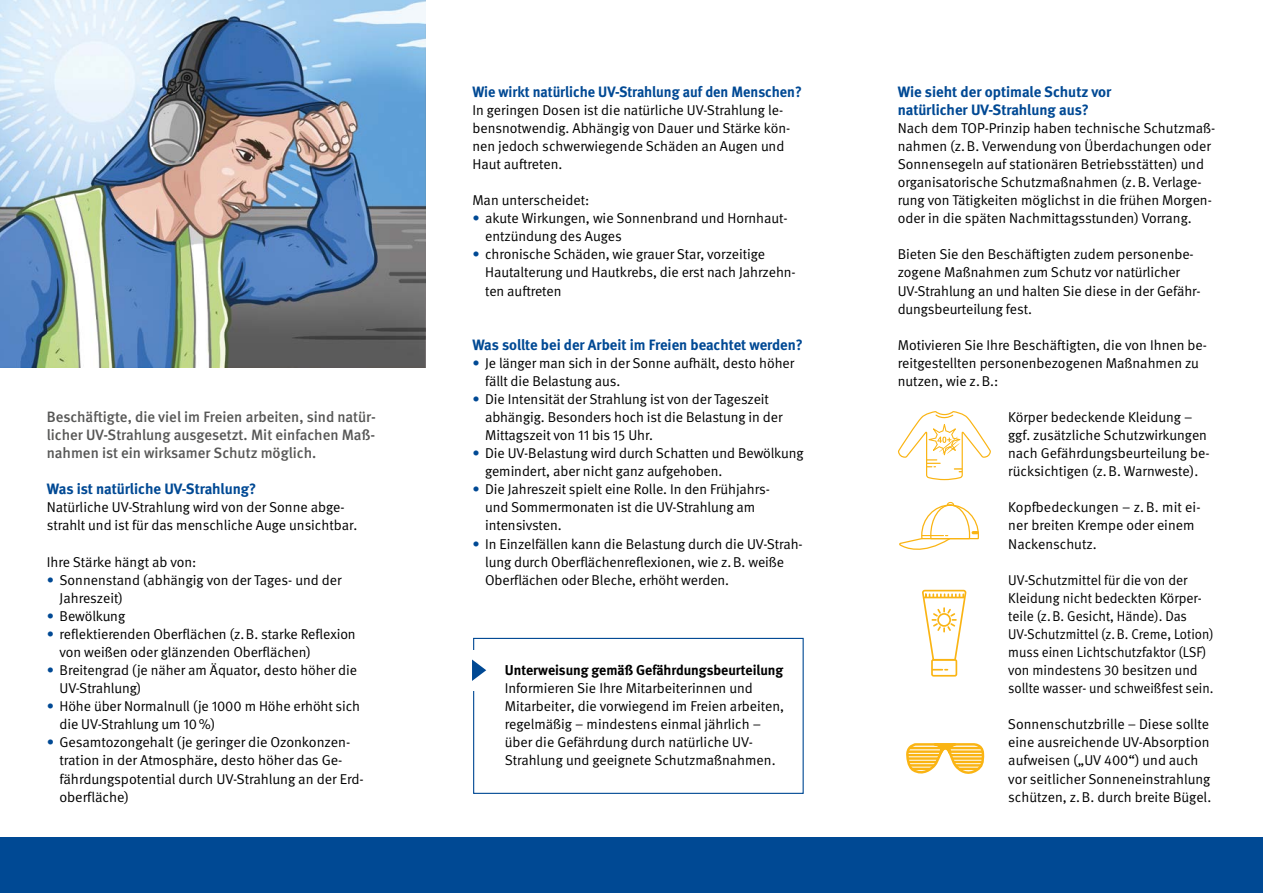
<style>
.page{position:relative;width:1263px;height:893px;background:#fff}
.page>*{position:absolute;margin:0;border:0;box-sizing:border-box;transform-origin:0 0}
._01_Überschriften_Zwischenüberschrift_Bla{font:700 15px/18px "DGUV Meta";color:#004994}
._02_Fließtext_10pt_Anleser{font:500 15px/18px "DGUV Meta";color:#575756;text-align:justify}
._01_Überschriften_Zwischenüberschrift_Bla-2{font:700 15px "DGUV Meta";color:#004994;scale:.96 1}
._02_Fließtext_Fließtext{font:14.25px/18px "DGUV Meta";letter-spacing:-.005em;color:#000}
._02_Fließtext_Fliesstext_eingerueckt{font:14.25px/18px "DGUV Meta";color:#000}
._02_Fließtext_Fließtext_Kasten{font:14.25px/18px "DGUV Meta";color:#000}
._02_Fließtext_Fließtext_Kasten-2{font:700 14.25px "DGUV Meta";color:#000}
.s1{color:#004994}
</style>
<div class="page">
<div style="left:0;top:837px;width:895px;height:56px;background:#004994"></div>
<div style="left:806px;top:837px;width:457px;height:56px;background:#004994"></div>
<svg style="left:898px;top:411px;width:93px;height:69px"></svg>
<svg style="left:899px;top:502px;width:80px;height:48px"></svg>
<svg style="left:922px;top:590px;width:45px;height:87px"></svg>
<svg style="left:906px;top:743px;width:79px;height:31px"></svg>
<div style="left:473px;top:638px;width:331px;height:156px;border:1px solid #004994"></div>
<img style="left:0;top:0;width:425px;height:368px">
<div style="left:472px;top:650px;width:5px;height:41px;background:#fff"></div>
<svg style="left:472px;top:659px;width:14px;height:22px"></svg>
<p class="_02_Fließtext_10pt_Anleser" style="left:47px;top:408px;width:330px">Beschäftigte, die viel im Freien arbeiten, sind natür&shy;licher UV-Strahlung ausgesetzt. Mit einfachen Maß&shy;nahmen ist ein wirksamer Schutz möglich.</p>
<h1 class="_01_Überschriften_Zwischenüberschrift_Bla" style="left:47px;top:481px;width:211px">Was ist natürliche UV-Strahlung?</h1>
<p class="_02_Fließtext_Fließtext" style="left:47px;top:499px;width:312px">Natürliche UV-Strahlung wird von der Sonne abge&shy;strahlt und ist für das menschliche Auge unsichtbar.</p>
<p class="_02_Fließtext_Fließtext" style="left:47px;top:553px;width:151px">Ihre Stärke hängt ab von:</p>
<p class="_02_Fließtext_Fließtext" style="left:60px;top:571px;width:283px;text-indent:-13px"><span class="s1">•</span> Sonnenstand (abhängig von der Tages- und der<br>Jahreszeit)</p>
<p class="_02_Fließtext_Fließtext" style="left:47px;top:607px;width:80px"><span class="s1">•</span> Bewölkung</p>
<p class="_02_Fließtext_Fließtext" style="left:60px;top:625px;width:298px;text-indent:-13px"><span class="s1">•</span> reflektierenden Oberflächen (z.B. starke Reflexion von weißen oder glänzenden Oberflächen)</p>
<p class="_02_Fließtext_Fließtext" style="left:60px;top:661px;width:299px;text-indent:-13px"><span class="s1">•</span> Breitengrad (je näher am Äquator, desto höher die<br>UV-Strahlung)</p>
<p class="_02_Fließtext_Fließtext" style="left:60px;top:698px;width:302px;text-indent:-13px"><span class="s1">•</span> Höhe über Normalnull (je 1000 m Höhe erhöht sich die UV-Strahlung um 10%)</p>
<p class="_02_Fließtext_Fließtext" style="left:60px;top:734px;width:304px;text-indent:-13px"><span class="s1">•</span> Gesamtozongehalt (je geringer die Ozonkonzen&shy;tration in der Atmosphäre, desto höher das Ge&shy;fährdungspotential durch UV-Strahlung an der Erd&shy;oberfläche)</p>
<h1 class="_01_Überschriften_Zwischenüberschrift_Bla-2" style="left:472px;top:83px;width:345px">Wie wirkt natürliche UV-Strahlung auf den Menschen?</h1>
<p class="_02_Fließtext_Fließtext" style="left:472px;top:101px;width:320px">In geringen Dosen ist die natürliche UV-Strahlung le&shy;bensnotwendig. Abhängig von Dauer und Stärke kön&shy;nen jedoch schwerwiegende Schäden an Augen und Haut auftreten.</p>
<p class="_02_Fließtext_Fließtext" style="left:472px;top:192px;width:118px">Man unterscheidet:</p>
<p class="_02_Fließtext_Fließtext" style="left:485px;top:210px;width:304px;text-indent:-13px"><span class="s1">•</span> akute Wirkungen, wie Sonnenbrand und Hornhaut&shy;entzündung des Auges</p>
<p class="_02_Fließtext_Fließtext" style="left:485px;top:246px;width:312px;text-indent:-13px"><span class="s1">•</span> chronische Schäden, wie grauer Star, vorzeitige<br>Hautalterung und Hautkrebs, die erst nach Jahrzehn&shy;ten auftreten</p>
<h1 class="_01_Überschriften_Zwischenüberschrift_Bla" style="left:472px;top:336px;width:332px">Was sollte bei der Arbeit im Freien beachtet werden?</h1>
<p class="_02_Fließtext_Fließtext" style="left:485px;top:354px;width:311px;text-indent:-13px"><span class="s1">•</span> Je länger man sich in der Sonne aufhält, desto höher fällt die Belastung aus.</p>
<p class="_02_Fließtext_Fließtext" style="left:485px;top:390px;width:299px;text-indent:-13px"><span class="s1">•</span> Die Intensität der Strahlung ist von der Tageszeit abhängig. Besonders hoch ist die Belastung in der<br>Mittagszeit von 11 bis 15 Uhr.</p>
<p class="_02_Fließtext_Fließtext" style="left:485px;top:445px;width:320px;text-indent:-13px"><span class="s1">•</span> Die UV-Belastung wird durch Schatten und Bewölkung gemindert, aber nicht ganz aufgehoben.</p>
<p class="_02_Fließtext_Fließtext" style="left:485px;top:481px;width:286px;text-indent:-13px"><span class="s1">•</span> Die Jahreszeit spielt eine Rolle. In den Frühjahrs&shy;und Sommermonaten ist die UV-Strahlung am intensivsten.</p>
<p class="_02_Fließtext_Fließtext" style="left:485px;top:535px;width:319px;text-indent:-13px"><span class="s1">•</span> In Einzelfällen kann die Belastung durch die UV-Strah&shy;lung durch Oberflächenreflexionen, wie z.B. weiße<br>Oberflächen oder Bleche, erhöht werden.</p>
<p class="_02_Fließtext_Fließtext_Kasten-2" style="left:505px;top:662px;width:280px">Unterweisung gemäß Gefährdungsbeurteilung</p>
<p class="_02_Fließtext_Fließtext_Kasten" style="left:505px;top:679px;width:281px">Informieren Sie Ihre Mitarbeiterinnen und Mitarbeiter, die vorwiegend im Freien arbeiten, regelmäßig – mindestens einmal jährlich – über die Gefährdung durch natürliche UV-Strahlung und geeignete Schutzmaßnahmen.</p>
<h1 class="_01_Überschriften_Zwischenüberschrift_Bla" style="left:898px;top:83px;width:215px">Wie sieht der optimale Schutz vor natürlicher UV-Strahlung aus?</h1>
<p class="_02_Fließtext_Fließtext" style="left:898px;top:119px;width:319px">Nach dem TOP-Prinzip haben technische Schutzmaß&shy;nahmen (z.B. Verwendung von Überdachungen oder Sonnensegeln auf stationären Betriebsstätten) und organisatorische Schutzmaßnahmen (z.B. Verlage&shy;rung von Tätigkeiten möglichst in die frühen Morgen&shy;oder in die späten Nachmittagsstunden) Vorrang.</p>
<p class="_02_Fließtext_Fließtext" style="left:898px;top:246px;width:304px">Bieten Sie den Beschäftigten zudem personenbe&shy;zogene Maßnahmen zum Schutz vor natürlicher UV-Strahlung an und halten Sie diese in der Gefähr&shy;dungsbeurteilung fest.</p>
<p class="_02_Fließtext_Fließtext" style="left:898px;top:336px;width:311px">Motivieren Sie Ihre Beschäftigten, die von Ihnen be&shy;reitgestellten personenbezogenen Maßnahmen zu nutzen, wie z.B.:</p>
<p class="_02_Fließtext_Fliesstext_eingerueckt" style="left:1008px;top:408px;width:203px">Körper bedeckende Kleidung – ggf. zusätzliche Schutzwirkungen nach Gefährdungsbeurteilung be&shy;rücksichtigen (z.B. Warnweste).</p>
<p class="_02_Fließtext_Fliesstext_eingerueckt" style="left:1008px;top:499px;width:194px">Kopfbedeckungen – z.B. mit ei&shy;ner breiten Krempe oder einem<br>Nackenschutz.</p>
<p class="_02_Fließtext_Fliesstext_eingerueckt" style="left:1008px;top:571px;width:207px">UV-Schutzmittel für die von der Kleidung nicht bedeckten Körper&shy;teile (z.B. Gesicht, Hände). Das UV‑Schutzmittel (z.B. Creme, Lotion) muss einen Lichtschutzfaktor (LSF) von mindestens 30 besitzen und sollte wasser- und schweißfest sein.</p>
<p class="_02_Fließtext_Fliesstext_eingerueckt" style="left:1008px;top:716px;width:205px">Sonnenschutzbrille – Diese sollte eine ausreichende UV-Absorption aufweisen („UV 400“) und auch vor seitlicher Sonneneinstrahlung schützen, z.B. durch breite Bügel.</p>
</div>
